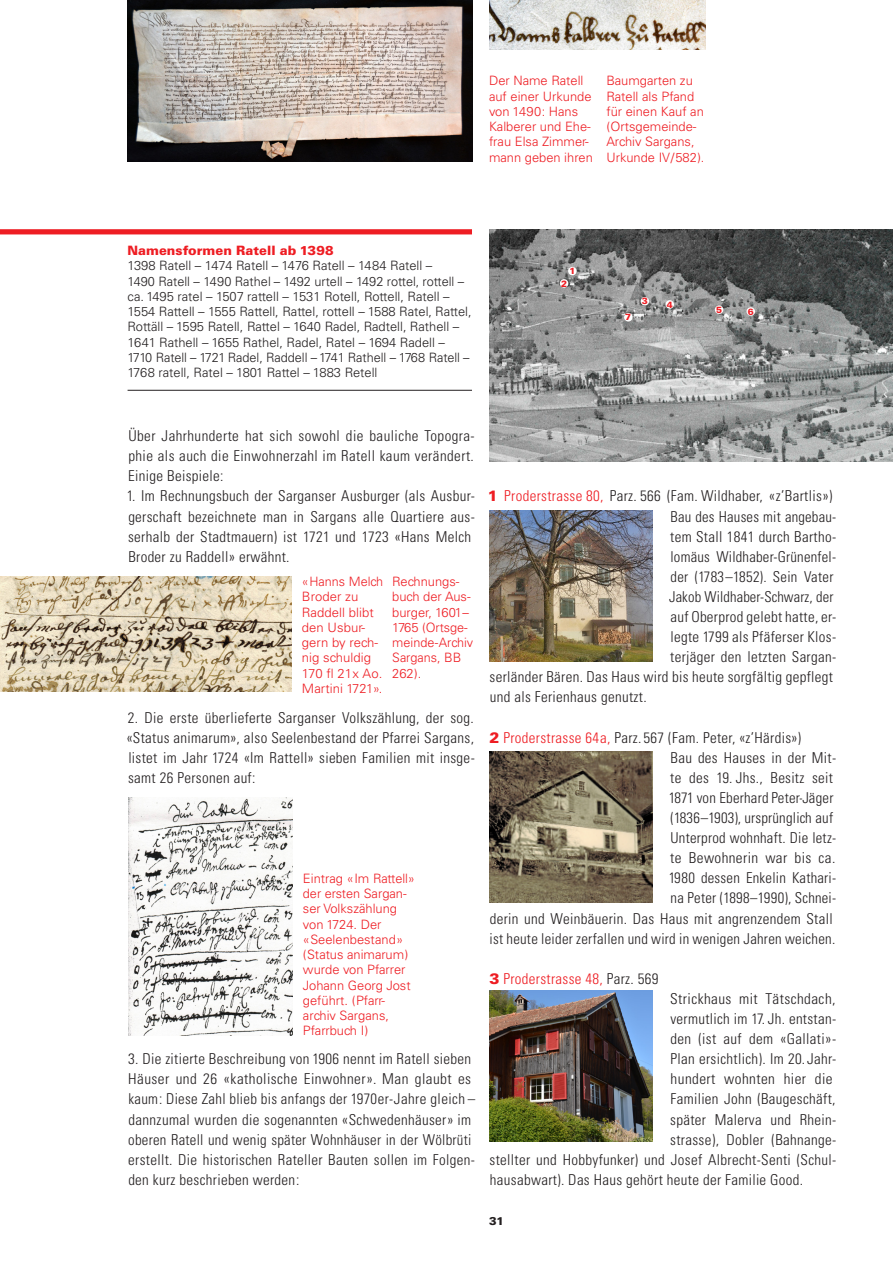
<style>
.page{position:relative;width:893px;height:1263px;background:#fff}
.page>*{position:absolute;margin:0;border:0;box-sizing:border-box;transform-origin:0 0}
.Grundtext{font:300 condensed 15px/20.1px "Univers";letter-spacing:.02em;color:#231f20;text-align:justify}
.Grundtext-2{font:300 condensed 15px "Univers";letter-spacing:.02em;color:#ee1d23}
.Kleinschrift{font:300 12.9px/15.3px "Univers";color:#ee1d23}
.Kleinschrift-2{font:300 12.9px/15.3px "Univers";color:#231f20}
.Titel_Kleinschrift{font:900 12.9px "Univers";color:#ee1d23}
.t1{font:900 11.25px "Univers";color:#231f20}
.Kleinschrift-3{font:900 9px "Univers";color:#ee1d23}
.s1{font-weight:900;font-stretch:normal;color:#ee1d23}
.s2{color:#ee1d23}
.s3{font-weight:900;font-stretch:normal}
.s4{color:#231f20}
</style>
<div class="page">
<img style="left:489px;top:752px;width:164px;height:151px">
<img style="left:489px;top:991px;width:164px;height:151px">
<img style="left:489px;top:510px;width:164px;height:151px">
<div style="left:0;top:229px;width:472px;height:5px;background:#ee1d23"></div>
<img style="left:128px;top:0;width:344px;height:162px">
<img style="left:489px;top:0;width:217px;height:50px">
<img style="left:0;top:577px;width:291px;height:114px">
<hr style="left:128px;top:390px;width:344px;height:1px;background:#231f20">
<img style="left:129px;top:797px;width:163px;height:238px">
<img style="left:489px;top:229px;width:404px;height:232px">
<div style="left:568px;top:267px;width:9px;height:8px;background:#fff;border-radius:50%"></div>
<div style="left:560px;top:279px;width:8px;height:9px;background:#fff;border-radius:50%"></div>
<div style="left:641px;top:297px;width:8px;height:9px;background:#fff;border-radius:50%"></div>
<div style="left:665px;top:300px;width:9px;height:9px;background:#fff;border-radius:50%"></div>
<div style="left:715px;top:305px;width:8px;height:9px;background:#fff;border-radius:50%"></div>
<div style="left:746px;top:307px;width:9px;height:9px;background:#fff;border-radius:50%"></div>
<div style="left:624px;top:313px;width:9px;height:8px;background:#fff;border-radius:50%"></div>
<p class="Kleinschrift" style="left:489px;top:73px;width:105px">Der Name Ratell auf einer Urkunde von 1490: Hans<br>Kalberer und Ehe&shy;frau Elsa Zimmer&shy;mann geben ihren</p>
<p class="Kleinschrift" style="left:606px;top:73px;width:100px">Baumgarten zu<br>Ratell als Pfand für einen Kauf an (Ortsgemeinde-<br>Archiv Sargans,<br>Urkunde IV/582).</p>
<p class="Titel_Kleinschrift" style="left:128px;top:242px;width:208px">Namensformen Ratell ab 1398</p>
<p class="Kleinschrift-2" style="left:128px;top:258px;width:346px">1398 Ratell – 1474 Ratell – 1476 Ratell – 1484 Ratell –<br>1490 Ratell – 1490 Rathel – 1492 urtell – 1492 rottel, rottell – ca. 1495 ratel – 1507 rattell – 1531 Rotell, Rottell, Ratell – 1554 Rattell – 1555 Rattell, Rattel, rottell – 1588 Ratel, Rattel, Rottäll – 1595 Ratell, Rattel – 1640 Radel, Radtell, Rathell – 1641 Rathell – 1655 Rathel, Radel, Ratel – 1694 Radell – 1710 Ratell – 1721 Radel, Raddell – 1741 Rathell – 1768 Ratell – 1768 ratell, Ratel – 1801 Rattel – 1883 Retell</p>
<p class="Kleinschrift-3" style="left:569px;top:265px;width:8px">1</p>
<p class="Kleinschrift-3" style="left:561px;top:278px;width:8px">2</p>
<p class="Kleinschrift-3" style="left:625px;top:311px;width:8px">7</p>
<p class="Kleinschrift-3" style="left:642px;top:296px;width:8px">3</p>
<p class="Kleinschrift-3" style="left:667px;top:299px;width:8px">4</p>
<p class="Kleinschrift-3" style="left:716px;top:304px;width:8px">5</p>
<p class="Kleinschrift-3" style="left:748px;top:306px;width:8px">6</p>
<p class="Grundtext" style="left:128px;top:426px;width:348px">Über Jahrhunderte hat sich sowohl die bauliche Topogra&shy;phie als auch die Einwohnerzahl im Ratell kaum verändert.<br>Einige Beispiele:</p>
<p class="Grundtext" style="left:127px;top:486px;width:350px;text-align:left">1. Im Rechnungsbuch der Sarganser Ausburger (als Ausbur&shy;gerschaft bezeichnete man in Sargans alle Quartiere aus&shy;serhalb der Stadtmauern) ist 1721 und 1723 «Hans Melch Broder zu Raddell» erwähnt.</p>
<p class="Kleinschrift" style="left:302px;top:574px;width:83px">«Hanns Melch<br>Broder zu<br>Raddell blibt den Usbur&shy;gern by rech&shy;nig schuldig<br>170 fl 21x Ao.<br>Martini 1721».</p>
<p class="Kleinschrift" style="left:392px;top:574px;width:82px">Rechnungs&shy;buch der Aus&shy;burger, 1601–<br>1765 (Ortsge&shy;meinde-Archiv<br>Sargans, BB<br>262).</p>
<p class="Grundtext" style="left:127px;top:707px;width:350px">2. Die erste überlieferte Sarganser Volkszählung, der sog. «Status animarum», also Seelenbestand der Pfarrei Sargans, listet im Jahr 1724 «Im Rattell» sieben Familien mit insge&shy;samt 26 Personen auf:</p>
<p class="Kleinschrift" style="left:303px;top:871px;width:113px">Eintrag «Im Rattell» der ersten Sargan&shy;ser Volkszählung von 1724. Der «Seelenbestand» (Status animarum) wurde von Pfarrer<br>Johann Georg Jost geführt. (Pfarr&shy;archiv Sargans,<br>Pfarrbuch I)</p>
<p class="Grundtext" style="left:128px;top:1049px;width:349px;text-align:left">3. Die zitierte Beschreibung von 1906 nennt im Ratell sieben Häuser und 26 «katholische Einwohner». Man glaubt es kaum: Diese Zahl blieb bis anfangs der 1970er-Jahre gleich – dannzumal wurden die sogenannten «Schwedenhäuser» im oberen Ratell und wenig später Wohnhäuser in der Wölbrüti erstellt. Die historischen Rateller Bauten sollen im Folgen&shy;den kurz beschrieben werden:</p>
<p class="Grundtext" style="left:488px;top:486px;width:346px"><span class="s1">1</span> <span class="s2">Proderstrasse 80,</span> Parz. 566 (Fam. Wildhaber, «z’Bartlis»)</p>
<p class="Grundtext" style="left:670px;top:506px;width:167px">Bau des Hauses mit angebau-</p>
<p class="Grundtext" style="left:670px;top:526px;width:167px">tem Stall 1841 durch Bartho-</p>
<p class="Grundtext" style="left:670px;top:546px;width:167px">lomäus Wildhaber-Grünenfel-</p>
<p class="Grundtext" style="left:670px;top:566px;width:164px">der (1783–1852). Sein Vater</p>
<p class="Grundtext" style="left:669px;top:587px;width:166px">Jakob Wildhaber-Schwarz, der</p>
<p class="Grundtext" style="left:670px;top:607px;width:167px">auf Oberprod gelebt hatte, er-</p>
<p class="Grundtext" style="left:670px;top:627px;width:167px">legte 1799 als Pfäferser Klos-</p>
<p class="Grundtext" style="left:670px;top:647px;width:168px">terjäger den letzten Sargan-</p>
<p class="Grundtext" style="left:490px;top:667px;width:345px">serländer Bären. Das Haus wird bis heute sorgfältig gepflegt</p>
<p class="Grundtext" style="left:490px;top:687px;width:158px">und als Ferienhaus genutzt.</p>
<p class="Grundtext" style="left:489px;top:727px;width:313px"><span class="s1">2</span> <span class="s2">Proderstrasse 64a,</span> Parz.567 (Fam. Peter, «z’Härdis»)</p>
<p class="Grundtext" style="left:489px;top:747px;width:348px;text-align:right">Bau des Hauses in der Mit-<br>te des 19. Jhs., Besitz seit<br>1871 von Eberhard Peter-Jäger<br>(1836–1903), ursprünglich auf<br>Unterprod wohnhaft. Die letz-<br>te Bewohnerin war bis ca.<br>1980 dessen Enkelin Kathari-<br>na Peter (1898–1990), Schnei-<br>derin und Weinbäuerin. Das Haus mit angrenzendem Stall ist heute leider zerfallen und wird in wenigen Jahren weichen.</p>
<p class="Grundtext-2" style="left:489px;top:969px;width:171px"><span class="s3">3</span> Proderstrasse 48, <span class="s4">Parz. 569</span></p>
<p class="Grundtext" style="left:670px;top:989px;width:167px">Strickhaus mit Tätschdach,</p>
<p class="Grundtext" style="left:670px;top:1009px;width:167px">vermutlich im 17. Jh. entstan-</p>
<p class="Grundtext" style="left:670px;top:1029px;width:167px">den (ist auf dem «Gallati»-</p>
<p class="Grundtext" style="left:671px;top:1049px;width:167px">Plan ersichtlich). Im 20. Jahr-</p>
<p class="Grundtext" style="left:671px;top:1069px;width:164px">hundert wohnten hier die</p>
<p class="Grundtext" style="left:670px;top:1089px;width:166px">Familien John (Baugeschäft,</p>
<p class="Grundtext" style="left:670px;top:1109px;width:168px">später Malerva und Rhein-</p>
<p class="Grundtext" style="left:670px;top:1129px;width:168px">strasse), Dobler (Bahnange-</p>
<p class="Grundtext" style="left:490px;top:1149px;width:348px">stellter und Hobbyfunker) und Josef Albrecht-Senti (Schul-</p>
<p class="Grundtext" style="left:490px;top:1169px;width:315px">hausabwart). Das Haus gehört heute der Familie Good.</p>
<p class="t1" style="left:489px;top:1214px;width:17px">31</p>
</div>
